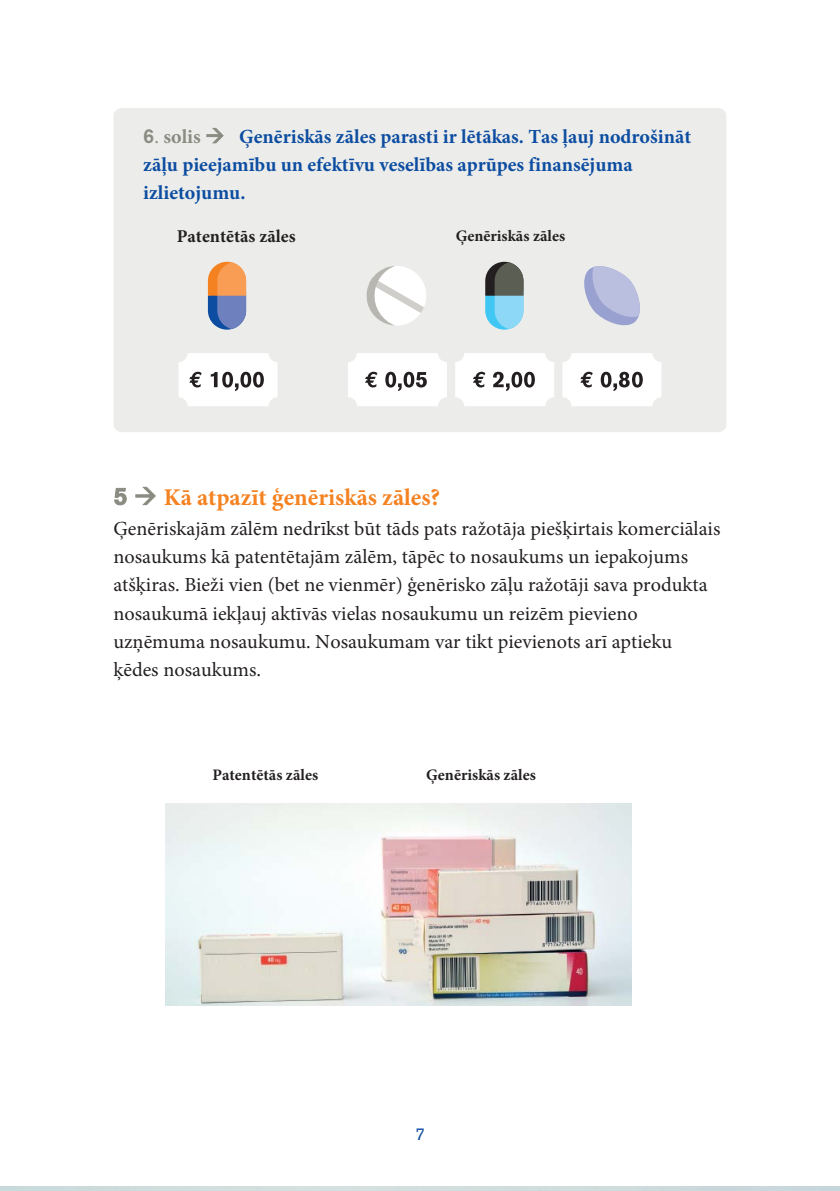
<style>
.page{position:relative;width:840px;height:1191px;background:#fff}
.page>*{position:absolute;margin:0;border:0;box-sizing:border-box;transform-origin:0 0}
._01___platte_tekst{font:700 24px "Minion Pro";color:#f58220}
._01___platte_tekst-2{font:20px/28.2px "Minion Pro";color:#231f20}
.t1{font:700 20px/28.2px "Minion Pro";color:#0d4da1}
.t2{font:700 18px "Minion Pro";color:#231f20}
.t3{font:17px "Akzidenz Grotesk BE";color:#0d4da1}
._03___opsomming{font:700 16px "Minion Pro";color:#231f20}
.s1{font-family:"Akzidenz Grotesk BE";font-weight:500;color:#8a8c81}
.s2{font-weight:400;color:#8a8c81}
.s3{color:#8a8c81}
</style>
<div class="page">
<div style="left:113px;top:108px;width:613px;height:324px;background:#ecedeb;border-radius:9px"></div>
<svg style="left:208px;top:262px;width:38px;height:68px;background:#ad908a"></svg>
<svg style="left:485px;top:262px;width:38px;height:68px;background:#719aa6"></svg>
<svg style="left:584px;top:266px;width:56px;height:60px"></svg>
<svg style="left:366px;top:266px;width:60px;height:60px"></svg>
<svg style="left:179px;top:353px;width:98px;height:53px;background:#e9e9e9"></svg>
<svg style="left:348px;top:353px;width:98px;height:53px;background:#ecebeb"></svg>
<svg style="left:455px;top:353px;width:99px;height:53px;background:#ececec"></svg>
<svg style="left:563px;top:353px;width:98px;height:53px;background:#ebebeb"></svg>
<img style="left:165px;top:803px;width:466px;height:202px">
<p class="t1" style="left:143px;top:122px;width:549px"><span class="s1">6</span><span class="s2">.</span> <span class="s3">solis</span> <span class="s3">→</span> Ģenēriskās zāles parasti ir lētākas. Tas ļauj nodrošināt zāļu pieejamību un efektīvu veselības aprūpes finansējuma izlietojumu.</p>
<p class="t2" style="left:177px;top:224px;width:120px">Patentētās zāles</p>
<p class="_03___opsomming" style="left:455px;top:224px;width:111px">Ģenēriskās zāles</p>
<p class="_01___platte_tekst" style="left:114px;top:480px;width:328px"><span class="s1">5</span> <span class="s3">→</span> Kā atpazīt ģenēriskās zāles?</p>
<p class="_01___platte_tekst-2" style="left:113px;top:514px;width:608px">Ģenēriskajām zālēm nedrīkst būt tāds pats ražotāja piešķirtais komerciālais nosaukums kā patentētajām zālēm, tāpēc to nosaukums un iepakojums atšķiras. Bieži vien (bet ne vienmēr) ģenērisko zāļu ražotāji sava produkta nosaukumā iekļauj aktīvās vielas nosaukumu un reizēm pievieno uzņēmuma nosaukumu. Nosaukumam var tikt pievienots arī aptieku ķēdes nosaukums.</p>
<p class="_03___opsomming" style="left:212px;top:763px;width:107px">Patentētās zāles</p>
<p class="_03___opsomming" style="left:426px;top:763px;width:111px">Ģenēriskās zāles</p>
<p class="t3" style="left:415px;top:1124px;width:11px">7</p>
</div>
